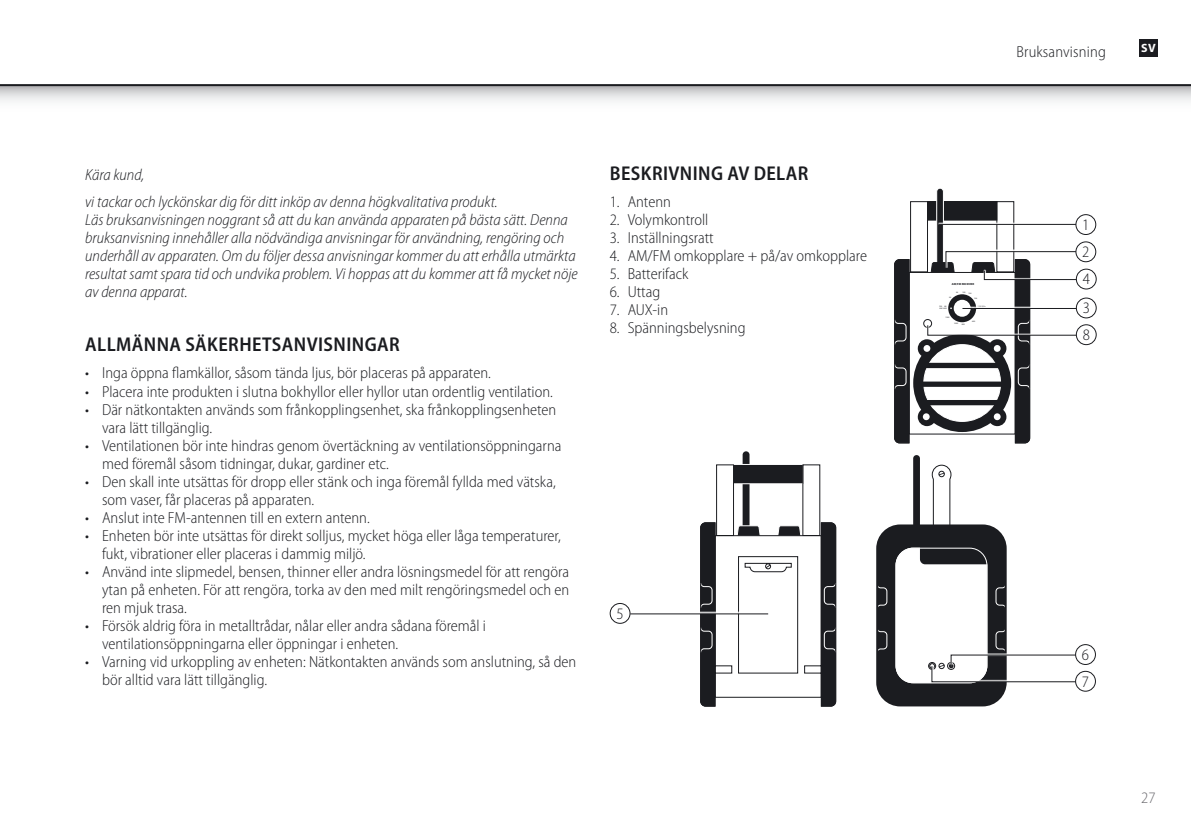
<style>
.page{position:relative;width:1191px;height:840px;background:#fff}
.page>*{position:absolute;margin:0;border:0;box-sizing:border-box;transform-origin:0 0}
.t1{font:600 semi-condensed 20px "Myriad Pro";letter-spacing:.02em;color:#1b1c20}
.t2{font:300 semi-condensed 16px/18px "Myriad Pro";color:#1b1c20}
.t3{font:italic 300 semi-condensed 16px/18px "Myriad Pro";color:#1b1c20}
.t4{font:300 semi-condensed 16px "Myriad Pro";color:#68676c}
.t5{font:700 12px "Myriad Pro";color:#fff}
.t6{font:700 2.8px "Myriad Pro";color:#1b1c20}
</style>
<div class="page">
<svg style="left:0;top:86px;width:1191px;height:15px;background:#d6d7d8"></svg>
<hr style="left:0;top:84px;width:1191px;height:2px;background:#1b1c20">
<div style="left:1139px;top:39px;width:18px;height:18px;background:#1b1c20"></div>
<div style="left:936px;top:188px;width:7px;height:83px;background:#1b1c20;border-radius:3px"></div>
<div style="left:936px;top:187px;width:8px;height:84px;border:1px solid #fff;border-radius:3px"></div>
<svg style="left:894px;top:200px;width:190px;height:243px"></svg>
<div style="left:1076px;top:214px;width:19px;height:20px;background:#fff;border-radius:50%"></div>
<div style="left:1075px;top:214px;width:21px;height:21px;border:1px solid #1b1c20;border-radius:50%"></div>
<div style="left:1076px;top:242px;width:19px;height:19px;background:#fff;border-radius:50%"></div>
<div style="left:1075px;top:241px;width:21px;height:21px;border:1px solid #1b1c20;border-radius:50%"></div>
<div style="left:1076px;top:269px;width:20px;height:20px;background:#fff;border-radius:50%"></div>
<div style="left:1075px;top:268px;width:21px;height:21px;border:1px solid #1b1c20;border-radius:50%"></div>
<div style="left:1076px;top:324px;width:20px;height:20px;background:#fff;border-radius:50%"></div>
<div style="left:1075px;top:324px;width:21px;height:21px;border:1px solid #1b1c20;border-radius:50%"></div>
<div style="left:1076px;top:298px;width:20px;height:20px;background:#fff;border-radius:50%"></div>
<div style="left:1075px;top:297px;width:21px;height:21px;border:1px solid #1b1c20;border-radius:50%"></div>
<div style="left:877px;top:525px;width:128px;height:180px;background:#1b1c20;border-radius:23px"></div>
<div style="left:896px;top:548px;width:91px;height:134px;background:#fff;border-radius:17px"></div>
<div style="left:913px;top:455px;width:7px;height:81px;background:#1b1c20;border-radius:3px"></div>
<div style="left:920px;top:531px;width:73px;height:33px;background:#1b1c20;border-radius:5px"></div>
<div style="left:876px;top:524px;width:130px;height:182px;border:2px solid #1b1c20;border-radius:23px"></div>
<svg style="left:931px;top:464px;width:21px;height:63px"></svg>
<svg style="left:876px;top:583px;width:204px;height:99px"></svg>
<div style="left:1075px;top:671px;width:20px;height:19px;background:#fff;border-radius:50%"></div>
<div style="left:1075px;top:670px;width:21px;height:21px;border:1px solid #1b1c20;border-radius:50%"></div>
<div style="left:1075px;top:644px;width:20px;height:20px;background:#fff;border-radius:50%"></div>
<div style="left:1075px;top:643px;width:21px;height:21px;border:1px solid #1b1c20;border-radius:50%"></div>
<div style="left:742px;top:451px;width:7px;height:83px;background:#1b1c20;border-radius:3px"></div>
<svg style="left:699px;top:463px;width:137px;height:243px"></svg>
<hr style="left:629px;top:611px;width:140px;height:2px;background:#fff">
<hr style="left:630px;top:613px;width:138px;height:1px;background:#1b1c20">
<div style="left:609px;top:602px;width:21px;height:21px;border:1px solid #1b1c20;border-radius:50%"></div>
<p class="t3" style="left:85px;top:162px;width:414px;line-height:27px">Kära kund,<br>vi tackar och lyckönskar dig för ditt inköp av denna högkvalitativa produkt.</p>
<p class="t3" style="left:85px;top:211px;width:494px">Läs bruksanvisningen noggrant så att du kan använda apparaten på bästa sätt. Denna bruksanvisning innehåller alla nödvändiga anvisningar för användning, rengöring och underhåll av apparaten. Om du följer dessa anvisningar kommer du att erhålla utmärkta resultat samt spara tid och undvika problem. Vi hoppas att du kommer att få mycket nöje av denna apparat.</p>
<p class="t1" style="left:85px;top:333px;width:13px">ALLM</p>
<p class="t1" style="left:132px;top:333px;width:25px">ÄNNA</p>
<p class="t1" style="left:185px;top:333px;width:34px">SÄKERHETSANVISNIN</p>
<p class="t1" style="left:365px;top:333px;width:25px">GAR</p>
<p class="t2" style="left:85px;top:364px;width:407px">• Inga öppna flamkällor, såsom tända ljus, bör placeras på apparaten.</p>
<p class="t2" style="left:85px;top:382px;width:469px">• Placera inte produkten i slutna bokhyllor eller hyllor utan ordentlig ventilation.</p>
<p class="t2" style="left:102px;top:400px;width:456px;text-indent:-17px">• Där nätkontakten används som frånkopplingsenhet, ska frånkopplingsenheten vara lätt tillgänglig.</p>
<p class="t2" style="left:102px;top:436px;width:461px;text-indent:-17px">• Ventilationen bör inte hindras genom övertäckning av ventilationsöppningarna med föremål såsom tidningar, dukar, gardiner etc.</p>
<p class="t2" style="left:102px;top:472px;width:455px;text-indent:-17px">• Den skall inte utsättas för dropp eller stänk och inga föremål fyllda med vätska, som vaser, får placeras på apparaten.</p>
<p class="t2" style="left:85px;top:508px;width:286px">• Anslut inte FM-antennen till en extern antenn.</p>
<p class="t2" style="left:102px;top:526px;width:460px;text-indent:-17px">• Enheten bör inte utsättas för direkt solljus, mycket höga eller låga temperaturer, fukt, vibrationer eller placeras i dammig miljö.</p>
<p class="t2" style="left:102px;top:562px;width:468px;text-align:justify;text-indent:-17px">• Använd inte slipmedel, bensen, thinner eller andra lösningsmedel för att rengöra ytan på enheten. För att rengöra, torka av den med milt rengöringsmedel och en ren mjuk trasa.</p>
<p class="t2" style="left:102px;top:616px;width:385px;text-indent:-17px">• Försök aldrig föra in metalltrådar, nålar eller andra sådana föremål i ventilationsöppningarna eller öppningar i enheten.</p>
<p class="t2" style="left:102px;top:652px;width:476px;text-indent:-17px">• Varning vid urkoppling av enheten: Nätkontakten används som anslutning, så den bör alltid vara lätt tillgänglig.</p>
<p class="t1" style="left:610px;top:162px;width:22px">BESKRIVNIN</p>
<p class="t1" style="left:711px;top:162px;width:55px">G AV DELAR</p>
<p class="t2" style="left:609px;top:193px;width:63px">1. Antenn</p>
<p class="t2" style="left:609px;top:211px;width:100px">2. Volymkontroll</p>
<p class="t2" style="left:609px;top:229px;width:106px">3. Inställningsratt</p>
<p class="t2" style="left:609px;top:247px;width:259px">4. AM/FM omkopplare + på/av omkopplare</p>
<p class="t2" style="left:609px;top:265px;width:80px">5. Batterifack</p>
<p class="t2" style="left:609px;top:283px;width:52px">6. Uttag</p>
<p class="t2" style="left:609px;top:301px;width:60px">7. AUX-in</p>
<p class="t2" style="left:609px;top:319px;width:137px">8. Spänningsbelysning</p>
<p class="t2" style="left:616px;top:604px;width:9px">5</p>
<p class="t2" style="left:1016px;top:43px;width:91px">Bruksanvisning</p>
<p class="t5" style="left:1141px;top:40px;width:16px">SV</p>
<p class="t6" style="left:952px;top:282px;width:24px">AM/fM RECiEVER</p>
<p class="t2" style="left:1082px;top:211px;width:9px;line-height:27.2px;text-align:justify">1<br>2<br>4</p>
<p class="t2" style="left:1082px;top:299px;width:9px">3</p>
<p class="t2" style="left:1082px;top:326px;width:9px">8</p>
<p class="t2" style="left:1082px;top:645px;width:9px">6</p>
<p class="t2" style="left:1082px;top:672px;width:9px">7</p>
<p class="t4" style="left:1141px;top:789px;width:16px">27</p>
</div>
